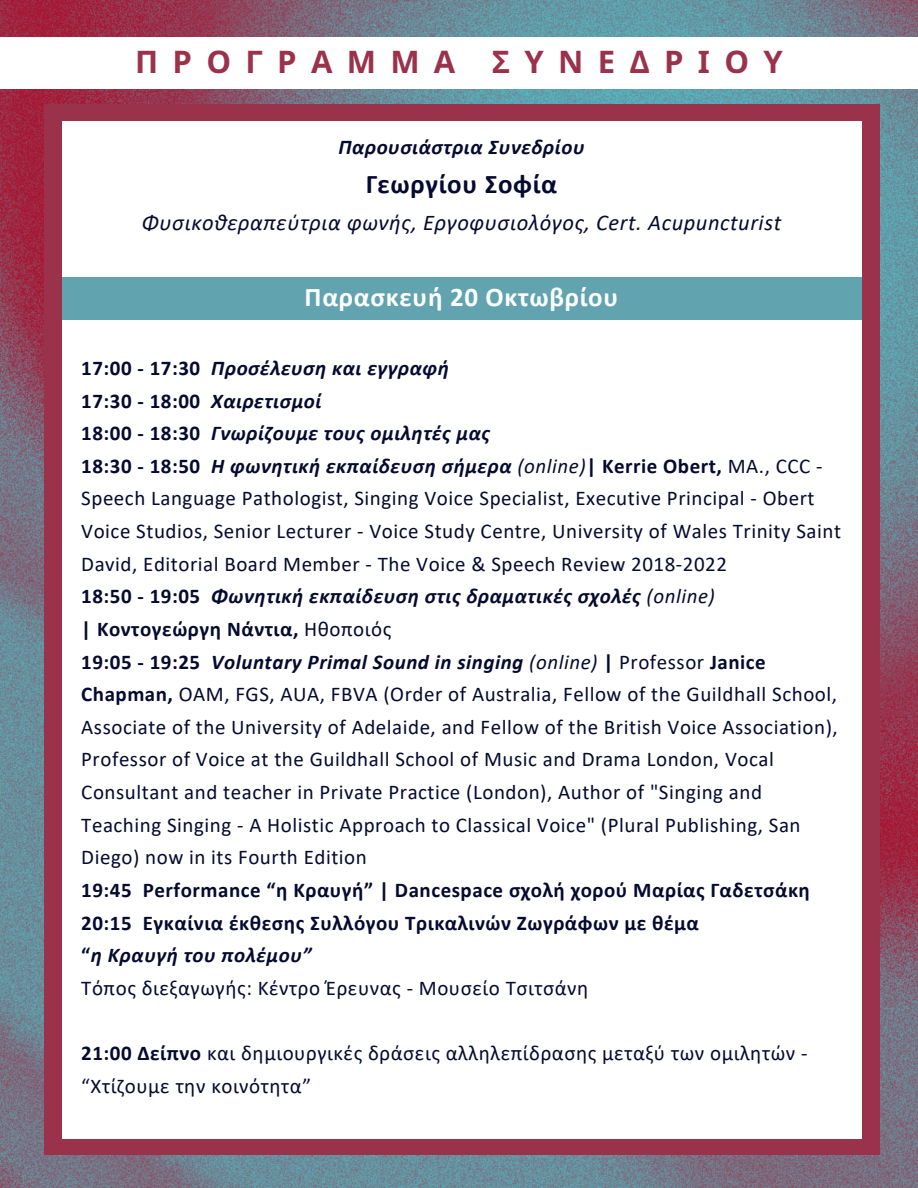
<style>
.page{position:relative;width:918px;height:1188px;background:#fff}
.page>*{position:absolute;margin:0;border:0;box-sizing:border-box;transform-origin:0 0}
.t1{font:700 31.05px "Noto Sans";letter-spacing:.46em;color:#9b324b}
.t2{font:700 27px "Calibri";letter-spacing:.025em;color:#fff}
.t3{font:700 27px "Calibri";letter-spacing:.025em;color:#050a30}
.t4{font:italic 22.5px "Calibri";letter-spacing:.025em;color:#050a30}
.t5{font:21px/32.7px "Calibri";letter-spacing:.025em;color:#050a30}
.t6{font:italic 700 21px "Calibri";letter-spacing:.025em;color:#050a30}
.t7{font:700 21px "Calibri";letter-spacing:.025em;color:#050a30}
.s1{font-style:normal}
.s2{font-style:italic}
.s3{font-weight:700}
.s4{font-weight:700;font-style:italic}
.s5{font-weight:400}
</style>
<div class="page">
<img style="left:0;top:0;width:918px;height:1188px">
<div style="left:0;top:37px;width:918px;height:52px;background:#fff"></div>
<div style="left:44px;top:105px;width:835px;height:1050px;background:#9b324b"></div>
<div style="left:62px;top:121px;width:799px;height:1017px;background:#fff"></div>
<div style="left:62px;top:278px;width:799px;height:42px;background:#61a4af"></div>
<p class="t1" style="left:135px;top:40px;width:649px">ΠΡΟΓΡΑΜΜΑ ΣΥΝΕΔΡΙΟΥ</p>
<p class="t6" style="left:339px;top:139px;width:248px">Παρουσιάστρια Συνεδρίου</p>
<p class="t3" style="left:366px;top:172px;width:193px">Γεωργίου Σοφία</p>
<p class="t4" style="left:142px;top:213px;width:641px">Φυσικοθεραπεύτρια φωνής, Εργοφυσιολόγος, Cert. Acupuncturist</p>
<p class="t2" style="left:305px;top:286px;width:315px">Παρασκευή 20 Οκτωβρίου</p>
<p class="t6" style="left:81px;top:359px;width:369px"><span class="s1">17:00 - 17:30</span> Προσέλευση και εγγραφή</p>
<p class="t7" style="left:81px;top:392px;width:242px">17:30 - 18:00 <span class="s2">Χαιρετισμοί</span></p>
<p class="t6" style="left:81px;top:424px;width:410px"><span class="s1">18:00 - 18:30</span> Γνωρίζουμε τους ομιλητές μας</p>
<p class="t5" style="left:81px;top:451px;width:761px"><span class="s3">18:30 - 18:50</span> <span class="s4">Η φωνητική εκπαίδευση σήμερα</span> <span class="s2">(online)</span><span class="s3">| Kerrie Obert,</span> MA., CCC - Speech Language Pathologist, Singing Voice Specialist, Executive Principal - Obert Voice Studios, Senior Lecturer - Voice Study Centre, University of Wales Trinity Saint David, Editorial Board Member - The Voice &amp; Speech Review 2018-2022</p>
<p class="t6" style="left:81px;top:588px;width:635px"><span class="s1">18:50 - 19:05</span> Φωνητική εκπαίδευση στις δραματικές σχολές <span class="s5">(online)</span></p>
<p class="t7" style="left:81px;top:620px;width:312px">| Κοντογεώργη Νάντια, <span class="s5">Ηθοποιός</span></p>
<p class="t5" style="left:81px;top:647px;width:758px"><span class="s3">19:05 - 19:25</span> <span class="s4">Voluntary Primal Sound in singing</span> <span class="s2">(online)</span> <span class="s3">|</span> Professor <span class="s3">Janice Chapman,</span> OAM, FGS, AUA, FBVA (Order of Australia, Fellow of the Guildhall School, Associate of the University of Adelaide, and Fellow of the British Voice Association), Professor of Voice at the Guildhall School of Music and Drama London, Vocal Consultant and teacher in Private Practice (London), Author of "Singing and Teaching Singing - A Holistic Approach to Classical Voice" (Plural Publishing, San Diego) now in its Fourth Edition</p>
<p class="t7" style="left:81px;top:881px;width:730px">19:45 Performance “η Κραυγή” | Dancespace σχολή χορού Μαρίας Γαδετσάκη</p>
<p class="t7" style="left:81px;top:914px;width:619px">20:15 Εγκαίνια έκθεσης Συλλόγου Τρικαλινών Ζωγράφων με θέμα</p>
<p class="t6" style="left:81px;top:946px;width:232px"><span class="s1">“</span>η Κραυγή του πολέμου”</p>
<p class="t5" style="left:81px;top:973px;width:509px">Τόπος διεξαγωγής: Κέντρο Έρευνας - Μουσείο Τσιτσάνη</p>
<p class="t5" style="left:81px;top:1039px;width:728px"><span class="s3">21:00 Δείπνο</span> και δημιουργικές δράσεις αλληλεπίδρασης μεταξύ των ομιλητών - “Χτίζουμε την κοινότητα”</p>
</div>
